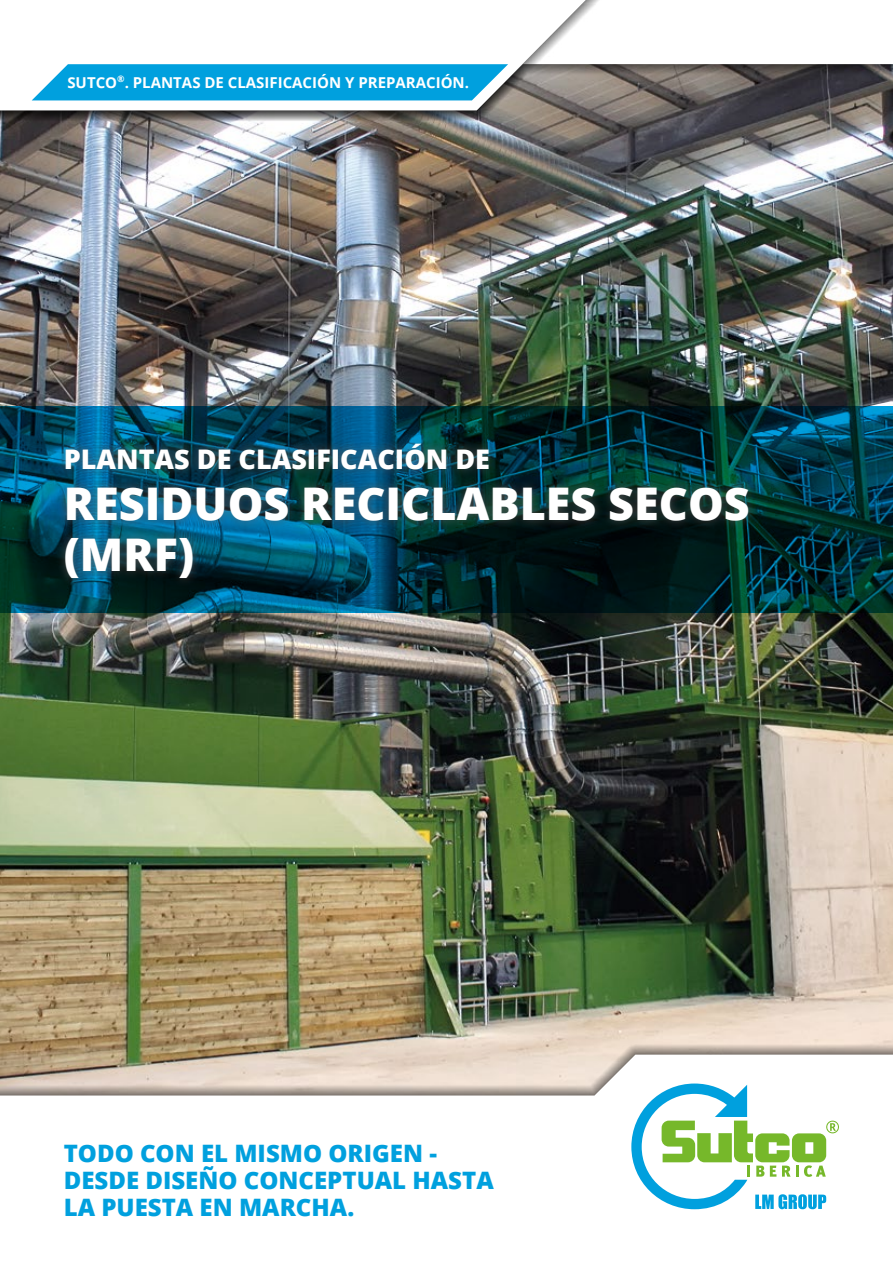
<style>
.page{position:relative;width:893px;height:1263px;background:#fff}
.page>*{position:absolute;margin:0;border:0;box-sizing:border-box;transform-origin:0 0}
.t1{font:800 45px/51px "Open Sans";color:#fff}
.t2{font:800 27px "Open Sans";color:#fff}
.t3{font:800 24px/27px "Open Sans";color:#00a0de}
.t4{font:700 15px "Open Sans";color:#fff}
</style>
<div class="page">
<img style="left:0;top:121px;width:893px;height:923px">
<svg style="left:0;top:1044px;width:893px;height:10px;background:#c0af98"></svg>
<svg style="left:0;top:1054px;width:893px;height:156px"></svg>
<svg style="left:631px;top:1083px;width:208px;height:126px"></svg>
<svg style="left:620px;top:110px;width:273px;height:11px;background:#5e5a5a"></svg>
<svg style="left:620px;top:64px;width:273px;height:46px;background:#575251"></svg>
<svg style="left:0;top:64px;width:620px;height:57px;background:#666360"></svg>
<svg style="left:0;top:0;width:610px;height:110px"></svg>
<svg style="left:32px;top:64px;width:476px;height:36px;background:#12a5de"></svg>
<svg style="left:0;top:406px;width:893px;height:207px;background:#003846"></svg>
<div style="left:56px;top:434px;width:701px;height:153px;background:#575756;opacity:.75"></div>
<p class="t4" style="left:67px;top:72px;width:403px">SUTCO<sup>®</sup>. PLANTAS DE CLASIFICACIÓN Y PREPARACIÓN.</p>
<p class="t2" style="left:64px;top:438px;width:428px">PLANTAS DE CLASIFICACIÓN DE</p>
<h1 class="t1" style="left:64px;top:475px;width:688px">RESIDUOS RECICLABLES SECOS (MRF)</h1>
<p class="t3" style="left:64px;top:1139px;width:431px">TODO CON EL MISMO ORIGEN -<br>DESDE DISEÑO CONCEPTUAL HASTA<br>LA PUESTA EN MARCHA.</p>
</div>
